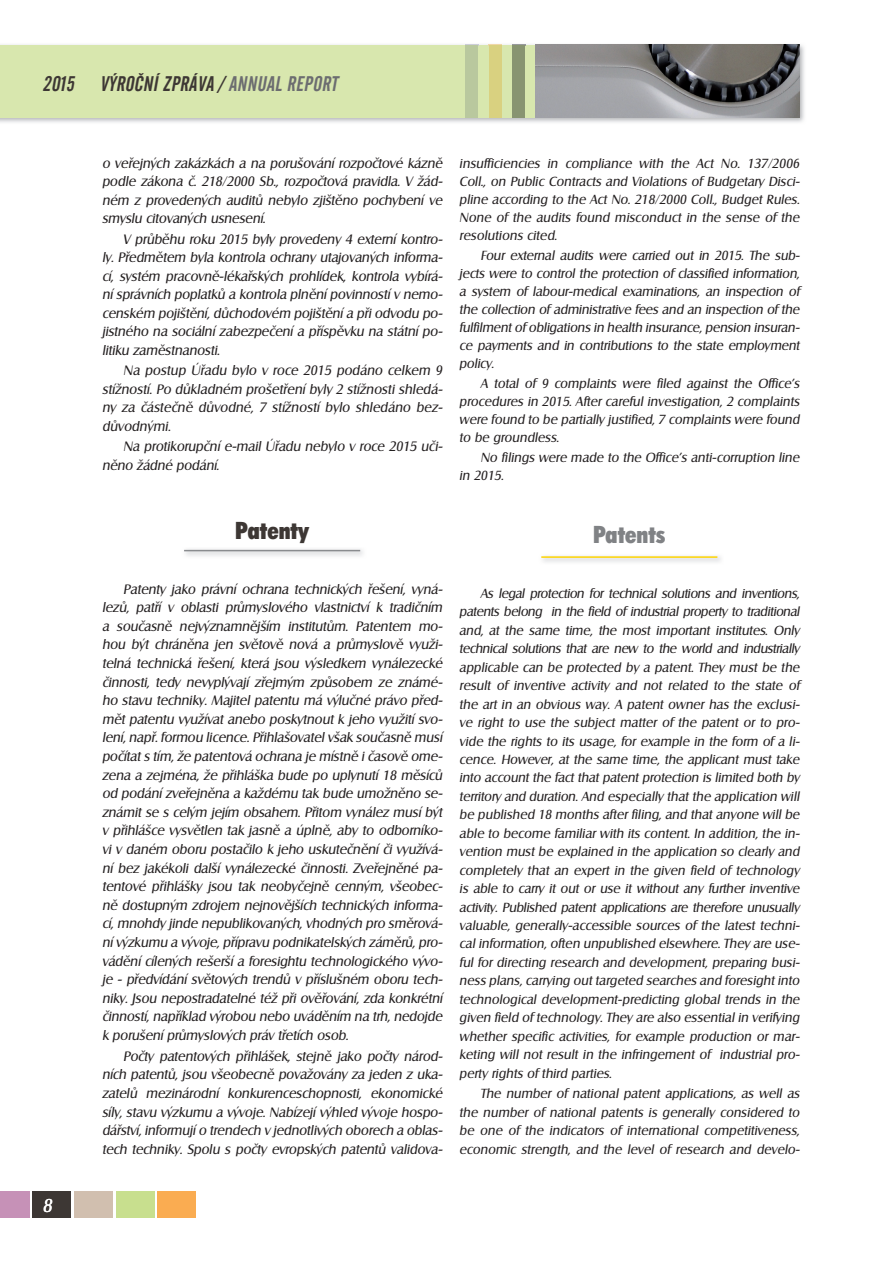
<style>
.page{position:relative;width:893px;height:1263px;background:#fff}
.page>*{position:absolute;margin:0;border:0;box-sizing:border-box;transform-origin:0 0}
.t1{font:900 condensed 24px "Futura AT";color:#3d3734}
.t2{font:900 condensed 24px "Futura AT";color:#808285}
.t3{font:italic 21px "Alternate Gothic No 2 AT";color:#3d3734}
.t4{font:italic 18px "Salzburg CE";color:#fff}
.t5{font:italic 13.2px/18.6px "Salzburg CE";color:#231f20;text-align:justify}
.t6{font:italic 12.75px/18.5px "Salzburg CE";letter-spacing:.01em;color:#231f20;text-align:justify}
.s1{color:#6c6d70}
</style>
<div class="page">
<div style="left:0;top:1191px;width:30px;height:26px;background:#c691b7"></div>
<div style="left:33px;top:1191px;width:38px;height:26px;background:#3d3734"></div>
<div style="left:74px;top:1191px;width:39px;height:26px;background:#d1bfaf"></div>
<div style="left:116px;top:1191px;width:39px;height:26px;background:#c8df8e"></div>
<div style="left:158px;top:1191px;width:38px;height:26px;background:#faac51"></div>
<hr style="left:184px;top:550px;width:176px;height:1px;background:#8a8c8f">
<hr style="left:541px;top:556px;width:176px;height:2px;background:#fed503">
<img style="left:0;top:44px;width:804px;height:79px">
<div style="left:0;top:45px;width:799px;height:72px;background:#d8e7ae"></div>
<div style="left:512px;top:45px;width:13px;height:72px;background:#889471"></div>
<div style="left:489px;top:45px;width:12px;height:72px;background:#d9d180"></div>
<div style="left:465px;top:45px;width:13px;height:72px;background:#b9c89e"></div>
<img style="left:536px;top:45px;width:263px;height:72px">
<h2 class="t3" style="left:43px;top:72px;width:301px">2015 VÝROČNÍ ZPRÁVA / <span class="s1">ANNUAL REPORT</span></h2>
<h3 class="t4" style="left:42px;top:1194px;width:11px">8</h3>
<p class="t5" style="left:102px;top:154px;width:342px">o veřejných zakázkách a na porušování rozpočtové kázně podle zákona č. 218/2000 Sb., rozpočtová pravidla. V žád&shy;ném z provedených auditů nebylo zjištěno pochybení ve smyslu citovaných usnesení.</p>
<p class="t5" style="left:102px;top:230px;width:342px;text-indent:21px">V průběhu roku 2015 byly provedeny 4 externí kontro&shy;ly. Předmětem byla kontrola ochrany utajovaných informa&shy;cí, systém pracovně-lékařských prohlídek, kontrola vybírá&shy;ní správních poplatků a kontrola plnění povinností v nemo&shy;cenském pojištění, důchodovém pojištění a při odvodu po&shy;jistného na sociální zabezpečení a příspěvku na státní po&shy;litiku zaměstnanosti.</p>
<p class="t5" style="left:102px;top:361px;width:342px;text-indent:21px">Na postup Úřadu bylo v roce 2015 podáno celkem 9 stížností. Po důkladném prošetření byly 2 stížnosti shledá&shy;ny za částečně důvodné, 7 stížností bylo shledáno bez&shy;důvodnými.</p>
<p class="t5" style="left:102px;top:437px;width:342px;text-indent:21px">Na protikorupční e-mail Úřadu nebylo v roce 2015 uči&shy;něno žádné podání.</p>
<p class="t6" style="left:459px;top:154px;width:342px;line-height:18px">insufficiencies in compliance with the Act No. 137/2006<br>Coll., on Public Contracts and Violations of Budgetary Disci&shy;pline according to the Act No. 218/2000 Coll., Budget Rules.<br>None of the audits found misconduct in the sense of the resolutions cited.</p>
<p class="t6" style="left:459px;top:246px;width:342px;line-height:18px;text-indent:21px">Four external audits were carried out in 2015. The sub&shy;jects were to control the protection of classified information, a system of labour-medical examinations, an inspection of the collection of administrative fees and an inspection of the fulfilment of obligations in health insurance, pension insuran&shy;ce payments and in contributions to the state employment policy.</p>
<p class="t6" style="left:459px;top:374px;width:342px;line-height:18px;text-indent:21px">A total of 9 complaints were filed against the Office’s procedures in 2015. After careful investigation, 2 complaints were found to be partially justified, 7 complaints were found to be groundless.</p>
<p class="t6" style="left:459px;top:448px;width:342px;line-height:18px;text-indent:21px">No filings were made to the Office’s anti-corruption line in 2015.</p>
<h1 class="t1" style="left:235px;top:516px;width:75px">Patenty</h1>
<h1 class="t2" style="left:593px;top:520px;width:74px">Patents</h1>
<p class="t5" style="left:102px;top:579px;width:342px;text-indent:21px">Patenty jako právní ochrana technických řešení, vyná&shy;lezů, patří v oblasti průmyslového vlastnictví k tradičním a současně nejvýznamnějším institutům. Patentem mo&shy;hou být chráněna jen světově nová a průmyslově využi&shy;telná technická řešení, která jsou výsledkem vynálezecké činnosti, tedy nevyplývají zřejmým způsobem ze známé&shy;ho stavu techniky. Majitel patentu má výlučné právo před&shy;mět patentu využívat anebo poskytnout k jeho využití svo&shy;lení, např. formou licence. Přihlašovatel však současně musí počítat s tím, že patentová ochrana je místně i časově ome&shy;zena a zejména, že přihláška bude po uplynutí 18 měsíců od podání zveřejněna a každému tak bude umožněno se&shy;známit se s celým jejím obsahem. Přitom vynález musí být v přihlášce vysvětlen tak jasně a úplně, aby to odborníko&shy;vi v daném oboru postačilo k jeho uskutečnění či využívá&shy;ní bez jakékoli další vynálezecké činnosti. Zveřejněné pa&shy;tentové přihlášky jsou tak neobyčejně cenným, všeobec&shy;ně dostupným zdrojem nejnovějších technických informa&shy;cí, mnohdy jinde nepublikovaných, vhodných pro směrová&shy;ní výzkumu a vývoje, přípravu podnikatelských záměrů, pro&shy;vádění cílených rešerší a foresightu technologického vývo&shy;je - předvídání světových trendů v příslušném oboru tech&shy;niky. Jsou nepostradatelné též při ověřování, zda konkrétní činností, například výrobou nebo uváděním na trh, nedojde k porušení průmyslových práv třetích osob.</p>
<p class="t5" style="left:102px;top:1046px;width:342px;text-indent:21px">Počty patentových přihlášek, stejně jako počty národ&shy;ních patentů, jsou všeobecně považovány za jeden z uka&shy;zatelů mezinárodní konkurenceschopnosti, ekonomické síly, stavu výzkumu a vývoje. Nabízejí výhled vývoje hospo&shy;dářství, informují o trendech v jednotlivých oborech a oblas&shy;tech techniky. Spolu s počty evropských patentů validova-</p>
<p class="t6" style="left:459px;top:584px;width:342px;text-indent:21px">As legal protection for technical solutions and inventions, patents belong in the field of industrial property to traditional and, at the same time, the most important institutes. Only technical solutions that are new to the world and industrially applicable can be protected by a patent. They must be the result of inventive activity and not related to the state of the art in an obvious way. A patent owner has the exclusi&shy;ve right to use the subject matter of the patent or to pro&shy;vide the rights to its usage, for example in the form of a li&shy;cence. However, at the same time, the applicant must take into account the fact that patent protection is limited both by territory and duration. And especially that the application will be published 18 months after filing, and that anyone will be able to become familiar with its content. In addition, the in&shy;vention must be explained in the application so clearly and completely that an expert in the given field of technology is able to carry it out or use it without any further inventive activity. Published patent applications are therefore unusually valuable, generally-accessible sources of the latest techni&shy;cal information, often unpublished elsewhere. They are use&shy;ful for directing research and development, preparing busi&shy;ness plans, carrying out targeted searches and foresight into technological development-predicting global trends in the given field of technology. They are also essential in verifying whether specific activities, for example production or mar&shy;keting will not result in the infringement of industrial pro&shy;perty rights of third parties.</p>
<p class="t6" style="left:459px;top:1084px;width:342px;text-indent:21px">The number of national patent applications, as well as the number of national patents is generally considered to be one of the indicators of international competitiveness, economic strength, and the level of research and develo-</p>
</div>
